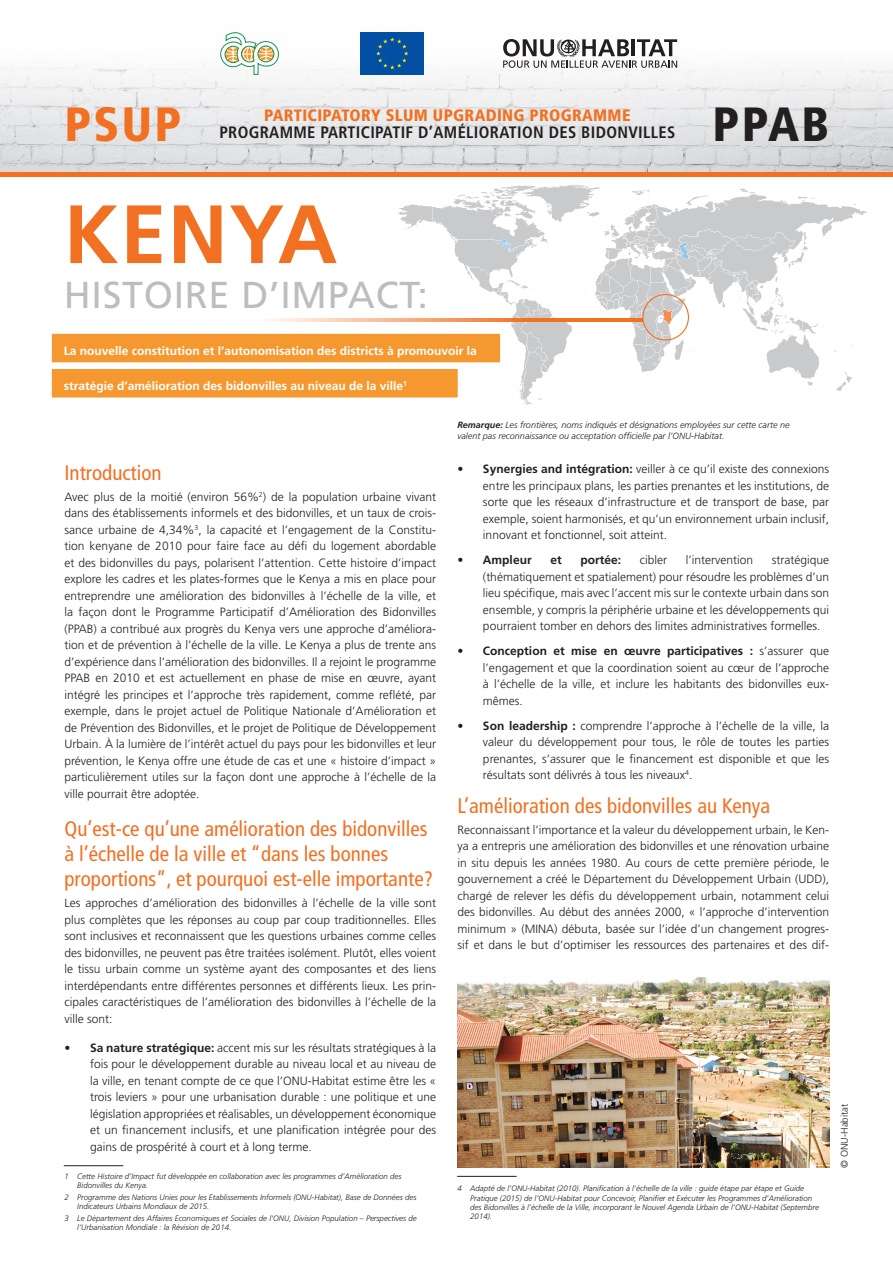
<style>
.page{position:relative;width:893px;height:1263px;background:#fff}
.page>*{position:absolute;margin:0;border:0;box-sizing:border-box;transform-origin:0 0}
.t1{font:700 82.5px "Frutiger LT Std";letter-spacing:.02em;color:#f27021}
.t2{font:900 condensed 48px "Frutiger LT Std";color:#f27021}
.t3{font:900 condensed 48px "Frutiger LT Std";color:#231f20}
.t4{font:37.5px "Frutiger LT Std";letter-spacing:.02em;color:#bcbdc0}
.Heading_1{font:condensed 21px/25.2px "Frutiger LT Std";color:#f27021}
.t5{font:700 condensed 16.5px/16.5px "Frutiger LT Std";letter-spacing:.02em;color:#231f20;text-align:center}
.t6{font:300 12px/16.5px "Frutiger LT Std";color:#231f20;text-align:justify}
.t7{font:700 12px "Frutiger LT Std";color:#fff}
.t8{font:700 12px "Frutiger LT Std";color:#231f20}
.t9{font:300 9.75px "Frutiger LT Std";color:#231f20}
.t10{font:italic 300 9px/10.8px "Frutiger LT Std";color:#231f20}
.endnote_numbered{font:italic 300 7.8px/9.4px "Frutiger LT Std";color:#231f20}
.s1{font-weight:900;color:#f27021}
.s2{font-weight:700}
</style>
<div class="page">
<img style="left:0;top:39px;width:893px;height:133px">
<hr style="left:0;top:172px;width:893px;height:4px;background:#f27021">
<svg style="left:219px;top:32px;width:60px;height:43px"></svg>
<div style="left:360px;top:32px;width:64px;height:43px;background:#034fa3"></div>
<svg style="left:376px;top:37px;width:32px;height:32px"></svg>
<svg style="left:398px;top:185px;width:469px;height:220px"></svg>
<img style="left:457px;top:977px;width:372px;height:191px">
<hr style="left:0;top:319px;width:643px;height:3px;background:#f27021">
<hr style="left:64px;top:1165px;width:59px;height:1px;background:#231f20">
<div style="left:52px;top:334px;width:448px;height:28px;background:#f5982f"></div>
<div style="left:52px;top:369px;width:406px;height:28px;background:#f5982f"></div>
<hr style="left:457px;top:1176px;width:60px;height:1px;background:#231f20">
<div style="left:642px;top:294px;width:47px;height:47px;border:1px solid #f27021;border-radius:50%"></div>
<svg style="left:503px;top:39px;width:174px;height:29px"></svg>
<p class="t2" style="left:64px;top:96px;width:118px">PSUP</p>
<p class="t3" style="left:713px;top:96px;width:118px">PPAB</p>
<p class="t5" style="left:219px;top:107px;width:457px"><span class="s1">PARTICIPATORY SLUM UPGRADING PROGRAMME<br></span>PROGRAMME PARTICIPATIF D’AMÉLIORATION DES BIDONVILLES</p>
<p class="t1" style="left:64px;top:186px;width:275px">KENYA</p>
<p class="t4" style="left:64px;top:273px;width:366px">HISTOIRE D’IMPACT:</p>
<p class="t7" style="left:64px;top:344px;width:415px">La nouvelle constitution et l’autonomisation des districts à promouvoir la</p>
<p class="t7" style="left:64px;top:379px;width:345px">stratégie d’amélioration des bidonvilles au niveau de la ville<sup>1</sup></p>
<p class="Heading_1" style="left:64px;top:460px;width:99px">Introduction</p>
<p class="t6" style="left:64px;top:489px;width:373px">Avec plus de la moitié (environ 56%<sup>2</sup>) de la population urbaine vivant dans des établissements informels et des bidonvilles, et un taux de crois&shy;sance urbaine de 4,34%<sup>3</sup>, la capacité et l’engagement de la Constitu&shy;tion kenyane de 2010 pour faire face au défi du logement abordable et des bidonvilles du pays, polarisent l’attention. Cette histoire d’impact explore les cadres et les plates-formes que le Kenya a mis en place pour entreprendre une amélioration des bidonvilles à l’échelle de la ville, et la façon dont le Programme Participatif d’Amélioration des Bidonvilles (PPAB) a contribué aux progrès du Kenya vers une approche d’améliora&shy;tion et de prévention à l’échelle de la ville. Le Kenya a plus de trente ans d’expérience dans l’amélioration des bidonvilles. Il a rejoint le programme PPAB en 2010 et est actuellement en phase de mise en œuvre, ayant intégré les principes et l’approche très rapidement, comme reflété, par exemple, dans le projet actuel de Politique Nationale d’Amélioration et de Prévention des Bidonvilles, et le projet de Politique de Développement Urbain. À la lumière de l’intérêt actuel du pays pour les bidonvilles et leur prévention, le Kenya offre une étude de cas et une « histoire d’impact » particulièrement utiles sur la façon dont une approche à l’échelle de la ville pourrait être adoptée.</p>
<p class="Heading_1" style="left:64px;top:816px;width:370px">Qu’est-ce qu’une amélioration des bidonvilles à l’échelle de la ville et “dans les bonnes proportions”, et pourquoi est-elle importante?</p>
<p class="t6" style="left:64px;top:895px;width:373px">Les approches d’amélioration des bidonvilles à l’échelle de la ville sont plus complètes que les réponses au coup par coup traditionnelles. Elles sont inclusives et reconnaissent que les questions urbaines comme celles des bidonvilles, ne peuvent pas être traitées isolément. Plutôt, elles voient le tissu urbain comme un système ayant des composantes et des liens interdépendants entre différentes personnes et différents lieux. Les prin&shy;cipales caractéristiques de l’amélioration des bidonvilles à l’échelle de la ville sont:</p>
<p class="t6" style="left:90px;top:1039px;width:348px;text-indent:-26px"><span class="s2">• Sa nature stratégique:</span> accent mis sur les résultats stratégiques à la fois pour le développement durable au niveau local et au niveau de la ville, en tenant compte de ce que l’ONU-Habitat estime être les « trois leviers » pour une urbanisation durable : une politique et une législation appropriées et réalisables, un développement économique et un financement inclusifs, et une planification intégrée pour des gains de prospérité à court et à long terme.</p>
<p class="endnote_numbered" style="left:77px;top:1171px;width:326px;text-indent:-13px">1 Cette Histoire d’Impact fut développée en collaboration avec les programmes d’Amélioration des<br>Bidonvilles du Kenya.</p>
<p class="endnote_numbered" style="left:77px;top:1193px;width:341px;text-indent:-13px">2 Programme des Nations Unies pour les Etablissements Informels (ONU-Habitat), Base de Données des<br>Indicateurs Urbains Mondiaux de 2015.</p>
<p class="endnote_numbered" style="left:77px;top:1214px;width:341px;text-indent:-13px">3 Le Département des Affaires Economiques et Sociales de l’ONU, Division Population – Perspectives de l’Urbanisation Mondiale : la Révision de 2014.</p>
<p class="t10" style="left:457px;top:420px;width:334px"><span class="s2">Remarque:</span> Les frontières, noms indiqués et désignations employées sur cette carte ne valent pas reconnaissance ou acceptation officielle par l’ONU-Habitat.</p>
<p class="t6" style="left:483px;top:461px;width:348px;text-indent:-26px"><span class="s2">• Synergies and intégration:</span> veiller à ce qu’il existe des connexions entre les principaux plans, les parties prenantes et les institutions, de sorte que les réseaux d’infrastructure et de transport de base, par exemple, soient harmonisés, et qu’un environnement urbain inclusif, innovant et fonctionnel, soit atteint.</p>
<p class="t8" style="left:457px;top:553px;width:76px">• Ampleur</p>
<p class="t8" style="left:550px;top:553px;width:13px">et</p>
<p class="t8" style="left:580px;top:553px;width:42px">portée:</p>
<p class="t6" style="left:640px;top:552px;width:29px">cibler</p>
<p class="t6" style="left:686px;top:552px;width:69px">l’intervention</p>
<p class="t6" style="left:483px;top:552px;width:348px;text-indent:289px">stratégique (thématiquement et spatialement) pour résoudre les problèmes d’un lieu spécifique, mais avec l’accent mis sur le contexte urbain dans son ensemble, y compris la périphérie urbaine et les développements qui pourraient tomber en dehors des limites administratives formelles.</p>
<p class="t6" style="left:483px;top:643px;width:348px;text-indent:-26px"><span class="s2">• Conception et mise en œuvre participatives :</span> s’assurer que l’engagement et que la coordination soient au cœur de l’approche à l’échelle de la ville, et inclure les habitants des bidonvilles eux&shy;mêmes.</p>
<p class="t6" style="left:483px;top:718px;width:348px;text-indent:-26px"><span class="s2">• Son leadership :</span> comprendre l’approche à l’échelle de la ville, la valeur du développement pour tous, le rôle de toutes les parties prenantes, s’assurer que le financement est disponible et que les résultats sont délivrés à tous les niveaux<sup>4</sup>.</p>
<p class="Heading_1" style="left:457px;top:793px;width:314px">L’amélioration des bidonvilles au Kenya</p>
<p class="t6" style="left:457px;top:822px;width:373px">Reconnaissant l’importance et la valeur du développement urbain, le Ken&shy;ya a entrepris une amélioration des bidonvilles et une rénovation urbaine in situ depuis les années 1980. Au cours de cette première période, le gouvernement a créé le Département du Développement Urbain (UDD), chargé de relever les défis du développement urbain, notamment celui des bidonvilles. Au début des années 2000, « l’approche d’intervention minimum » (MINA) débuta, basée sur l’idée d’un changement progres&shy;sif et dans le but d’optimiser les ressources des partenaires et des dif-</p>
<p class="endnote_numbered" style="left:470px;top:1184px;width:350px;text-indent:-13px">4 Adapté de l’ONU-Habitat (2010). Planification à l’échelle de la ville : guide étape par étape et Guide Pratique (2015) de l’ONU-Habitat pour Concevoir, Planifier et Exécuter les Programmes d’Amélioration des Bidonvilles à l’échelle de la Ville, incorporant le Nouvel Agenda Urbain de l’ONU-Habitat (Septembre 2014).</p>
<p class="t9" style="left:839px;top:1168px;width:66px;rotate:-90deg">© ONU-Habitat</p>
</div>
